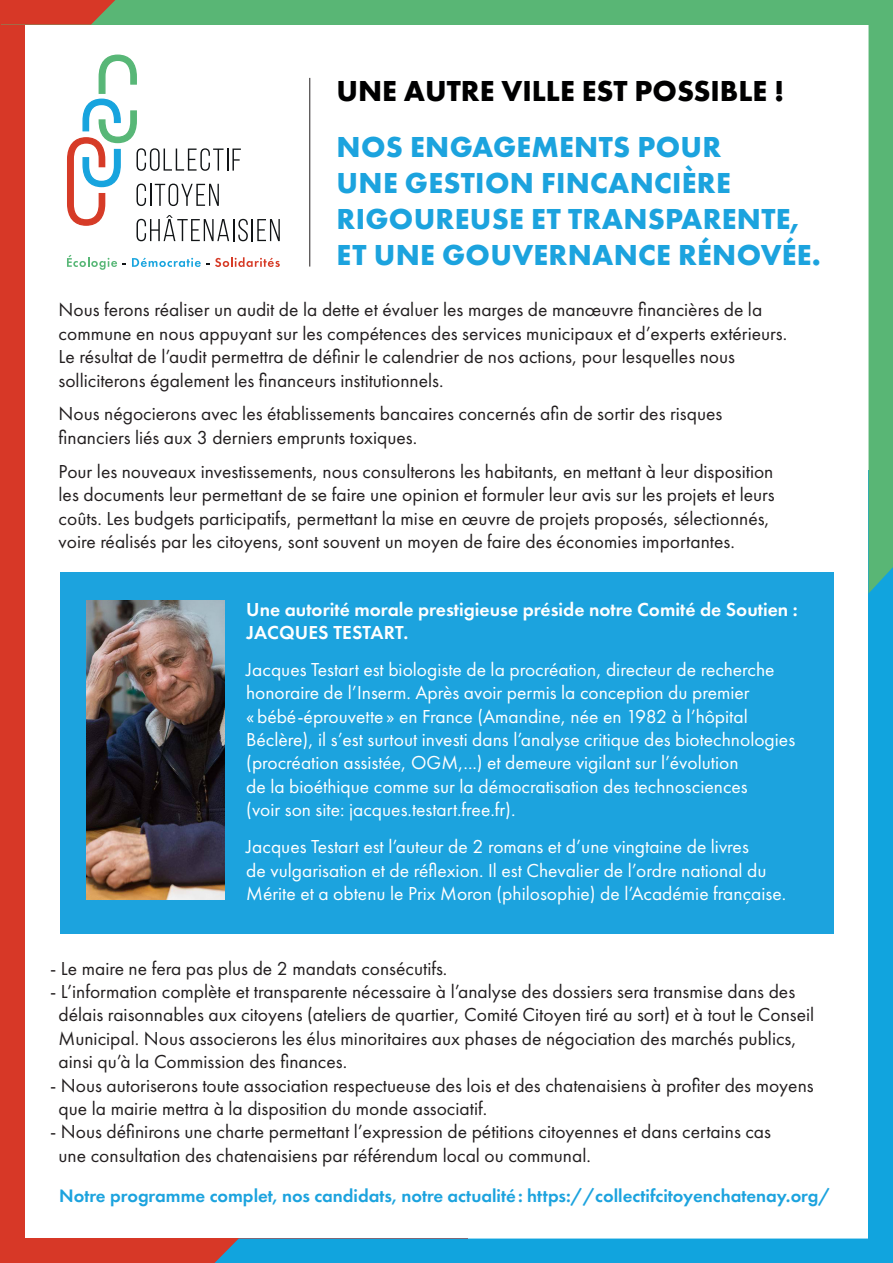
<style>
.page{position:relative;width:893px;height:1263px;background:#fff}
.page>*{position:absolute;margin:0;border:0;box-sizing:border-box;transform-origin:0 0}
.t1{font:700 30px "Futura PT";letter-spacing:.01em;color:#1ca3de}
.t2{font:700 30px "Futura PT";color:#000001}
.t3{font:19.5px "Futura PT";color:#231f20}
.t4{font:19.5px "Futura PT";color:#fff}
.t5{font:600 19.5px/23.4px "Futura PT";color:#fff}
.t6{font:600 18.75px "Futura PT";color:#1ca3de}
</style>
<div class="page">
<div style="left:60px;top:572px;width:773px;height:361px;background:#1ca3de"></div>
<div style="left:0;top:3px;width:24px;height:1260px;background:#d73827"></div>
<div style="left:0;top:1238px;width:468px;height:25px;background:#d73827"></div>
<div style="left:1px;top:0;width:890px;height:24px;background:#59b675"></div>
<div style="left:868px;top:470px;width:25px;height:793px;background:#11a4de"></div>
<div style="left:868px;top:0;width:25px;height:593px;background:#59b675"></div>
<div style="left:215px;top:1238px;width:653px;height:25px;background:#11a4de"></div>
<svg style="left:0;top:0;width:115px;height:25px;background:#c84630"></svg>
<svg style="left:67px;top:255px;width:50px;height:15px"></svg>
<svg style="left:132px;top:257px;width:148px;height:10px"></svg>
<svg style="left:67px;top:55px;width:213px;height:186px"></svg>
<hr style="left:310px;top:78px;width:1px;height:189px;background:#231f20">
<img style="left:86px;top:601px;width:138px;height:299px">
<p class="t2" style="left:336px;top:71px;width:449px">UNE AUTRE VILLE EST POSSIBLE !</p>
<p class="t1" style="left:337px;top:127px;width:386px">NOS ENGAGEMENTS POUR</p>
<p class="t1" style="left:337px;top:163px;width:396px">UNE GESTION FINCANCIÈRE</p>
<p class="t1" style="left:337px;top:199px;width:465px">RIGOUREUSE ET TRANSPARENTE,</p>
<p class="t1" style="left:337px;top:235px;width:486px">ET UNE GOUVERNANCE RÉNOVÉE.</p>
<p class="t3" style="left:59px;top:298px;width:705px">Nous ferons réaliser un audit de la dette et évaluer les marges de manœuvre financières de la</p>
<p class="t3" style="left:59px;top:322px;width:730px">commune en nous appuyant sur les compétences des services municipaux et d’experts extérieurs.</p>
<p class="t3" style="left:59px;top:345px;width:678px">Le résultat de l’audit permettra de définir le calendrier de nos actions, pour lesquelles nous</p>
<p class="t3" style="left:59px;top:368px;width:386px">solliciterons également les financeurs institutionnels.</p>
<p class="t3" style="left:59px;top:402px;width:665px">Nous négocierons avec les établissements bancaires concernés afin de sortir des risques</p>
<p class="t3" style="left:59px;top:426px;width:360px">financiers liés aux 3 derniers emprunts toxiques.</p>
<p class="t3" style="left:59px;top:460px;width:716px">Pour les nouveaux investissements, nous consulterons les habitants, en mettant à leur disposition</p>
<p class="t3" style="left:59px;top:483px;width:718px">les documents leur permettant de se faire une opinion et formuler leur avis sur les projets et leurs</p>
<p class="t3" style="left:59px;top:506px;width:713px">coûts. Les budgets participatifs, permettant la mise en œuvre de projets proposés, sélectionnés,</p>
<p class="t3" style="left:59px;top:530px;width:678px">voire réalisés par les citoyens, sont souvent un moyen de faire des économies importantes.</p>
<p class="t5" style="left:246px;top:597px;width:553px">Une autorité morale prestigieuse préside notre Comité de Soutien :<br>JACQUES TESTART.</p>
<p class="t4" style="left:246px;top:658px;width:530px">Jacques Testart est biologiste de la procréation, directeur de recherche</p>
<p class="t4" style="left:246px;top:681px;width:505px">honoraire de l’Inserm. Après avoir permis la conception du premier</p>
<p class="t4" style="left:246px;top:705px;width:503px">«bébé-éprouvette » en France (Amandine, née en 1982 à l’hôpital</p>
<p class="t4" style="left:246px;top:728px;width:550px">Béclère), il s’est surtout investi dans l’analyse critique des biotechnologies</p>
<p class="t4" style="left:246px;top:751px;width:494px">(procréation assistée, OGM,...) et demeure vigilant sur l’évolution</p>
<p class="t4" style="left:246px;top:775px;width:503px">de la bioéthique comme sur la démocratisation des technosciences</p>
<p class="t4" style="left:246px;top:798px;width:271px">(voir son site: jacques.testart.free.fr).</p>
<p class="t4" style="left:246px;top:835px;width:504px">Jacques Testart est l’auteur de 2 romans et d’une vingtaine de livres</p>
<p class="t4" style="left:246px;top:858px;width:522px">de vulgarisation et de réflexion. Il est Chevalier de l’ordre national du</p>
<p class="t4" style="left:246px;top:882px;width:541px">Mérite et a obtenu le Prix Moron (philosophie) de l’Académie française.</p>
<p class="t3" style="left:50px;top:956px;width:399px">- Le maire ne fera pas plus de 2 mandats consécutifs.</p>
<p class="t3" style="left:50px;top:980px;width:747px">- L’information complète et transparente nécessaire à l’analyse des dossiers sera transmise dans des</p>
<p class="t3" style="left:59px;top:1003px;width:757px">délais raisonnables aux citoyens (ateliers de quartier, Comité Citoyen tiré au sort) et à tout le Conseil</p>
<p class="t3" style="left:59px;top:1027px;width:740px">Municipal. Nous associerons les élus minoritaires aux phases de négociation des marchés publics,</p>
<p class="t3" style="left:59px;top:1050px;width:290px">ainsi qu’à la Commission des finances.</p>
<p class="t3" style="left:50px;top:1073px;width:765px">- Nous autoriserons toute association respectueuse des lois et des chatenaisiens à profiter des moyens</p>
<p class="t3" style="left:59px;top:1097px;width:430px">que la mairie mettra à la disposition du monde associatif.</p>
<p class="t3" style="left:50px;top:1120px;width:722px">- Nous définirons une charte permettant l’expression de pétitions citoyennes et dans certains cas</p>
<p class="t3" style="left:59px;top:1144px;width:534px">une consultation des chatenaisiens par référendum local ou communal.</p>
<p class="t6" style="left:59px;top:1184px;width:773px">Notre programme complet, nos candidats, notre actualité: https://collectifcitoyenchatenay.org/</p>
</div>
